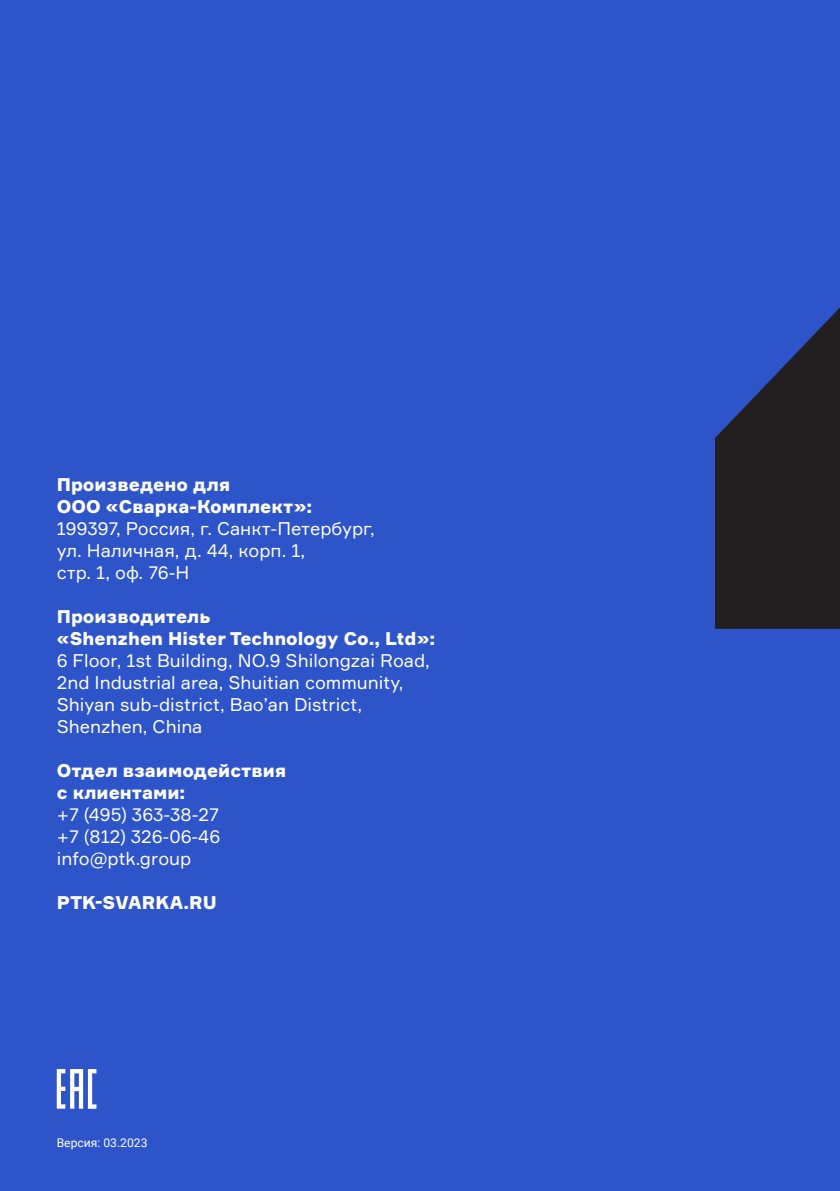
<style>
.page{position:relative;width:840px;height:1191px;background:#fff}
.page>*{position:absolute;margin:0;border:0;box-sizing:border-box;transform-origin:0 0}
.t1{font:18px "Formular";color:#fff}
.t2{font:900 18px "Formular";color:#fff}
.t3{font:12px "Roboto";color:#fff}
</style>
<div class="page">
<div style="left:0;top:0;width:839px;height:1191px;background:#2e54c9"></div>
<svg style="left:715px;top:308px;width:124px;height:321px;fill:#231f20"></svg>
<svg style="left:57px;top:1069px;width:39px;height:39px"></svg>
<p class="t2" style="left:57px;top:473px;width:175px">Произведено для</p>
<p class="t2" style="left:57px;top:495px;width:257px">ООО «Сварка-Комплект»:</p>
<p class="t1" style="left:57px;top:517px;width:319px">199397, Россия, г. Санкт-Петербург,</p>
<p class="t1" style="left:57px;top:539px;width:250px">ул. Наличная, д. 44, корп. 1,</p>
<p class="t1" style="left:57px;top:561px;width:134px">стр. 1, оф. 76-Н</p>
<p class="t2" style="left:57px;top:605px;width:155px">Производитель</p>
<p class="t2" style="left:57px;top:627px;width:380px">«Shenzhen Hister Technology Co., Ltd»:</p>
<p class="t1" style="left:57px;top:649px;width:374px">6 Floor, 1st Building, NO.9 Shilongzai Road,</p>
<p class="t1" style="left:57px;top:671px;width:348px">2nd Industrial area, Shuitian community,</p>
<p class="t1" style="left:57px;top:693px;width:307px">Shiyan sub-district, Bao’an District,</p>
<p class="t1" style="left:57px;top:715px;width:147px">Shenzhen, China</p>
<p class="t2" style="left:57px;top:759px;width:231px">Отдел взаимодействия</p>
<p class="t2" style="left:57px;top:781px;width:130px">с клиентами:</p>
<p class="t1" style="left:57px;top:803px;width:164px">+7 (495) 363-38-27</p>
<p class="t1" style="left:57px;top:825px;width:165px">+7 (812) 326-06-46</p>
<p class="t1" style="left:57px;top:847px;width:136px">info@ptk.group</p>
<p class="t2" style="left:57px;top:891px;width:161px">PTK-SVARKA.RU</p>
<p class="t3" style="left:57px;top:1134px;width:92px">Версия: 03.2023</p>
</div>
